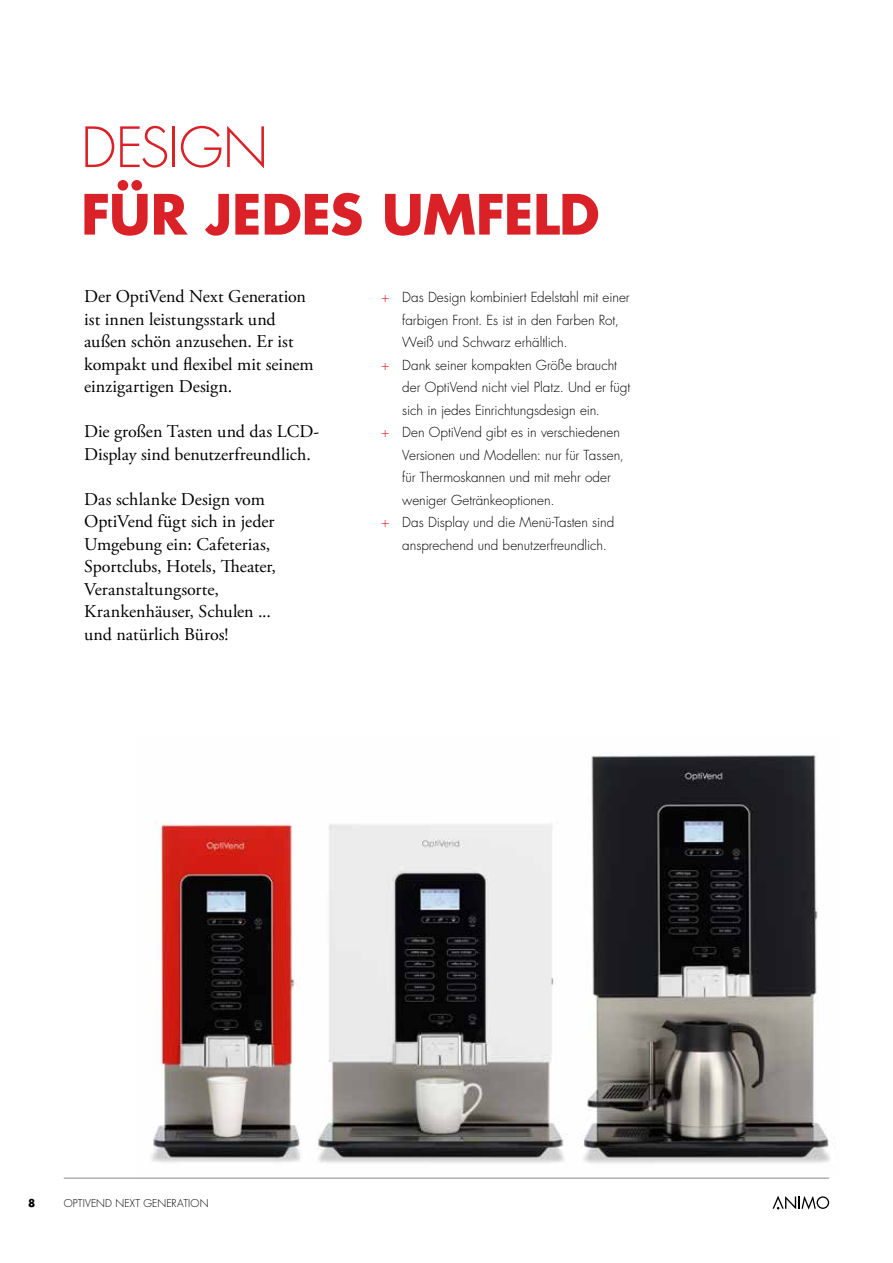
<style>
.page{position:relative;width:893px;height:1263px;background:#fff}
.page>*{position:absolute;margin:0;border:0;box-sizing:border-box;transform-origin:0 0}
.t1{font:700 54px "Futura Std";letter-spacing:-.01em;color:#da2128}
.t2{font:300 54px "Futura Std";letter-spacing:-.01em;color:#da2128}
.t3{font:18px/22.5px "Adobe Garamond Pro";color:#000}
.t4{font:300 13.5px "Futura Std";letter-spacing:-.005em;color:#000}
.t5{font:300 10.5px "Futura Std";letter-spacing:.015em;color:#000}
.t6{font:700 10.5px "Futura Std";color:#000}
.s1{color:#da2128}
</style>
<div class="page">
<svg style="left:772px;top:1195px;width:57px;height:14px"></svg>
<hr style="left:64px;top:1178px;width:765px;height:1px;background:#888c86">
<img style="left:151px;top:754px;width:680px;height:409px">
<h1 class="t2" style="left:81px;top:115px;width:189px">DESIGN</h1>
<h1 class="t1" style="left:81px;top:178px;width:520px">FÜR JEDES UMFELD</h1>
<h2 class="t3" style="left:84px;top:286px;width:231px">Der OptiVend Next Generation ist innen leistungsstark und außen schön anzusehen. Er ist kompakt und flexibel mit seinem einzigartigen Design.</h2>
<h2 class="t3" style="left:84px;top:421px;width:237px">Die großen Tasten und das LCD-<br>Display sind benutzerfreundlich.</h2>
<h2 class="t3" style="left:84px;top:488px;width:193px">Das schlanke Design vom<br>OptiVend fügt sich in jeder<br>Umgebung ein: Cafeterias,<br>Sportclubs, Hotels, Theater,<br>Veranstaltungsorte,<br>Krankenhäuser, Schulen ... und natürlich Büros!</h2>
<p class="t4" style="left:381px;top:289px;width:250px"><span class="s1">+</span> Das Design kombiniert Edelstahl mit einer</p>
<p class="t4" style="left:402px;top:311px;width:218px">farbigen Front. Es ist in den Farben Rot,</p>
<p class="t4" style="left:402px;top:334px;width:167px">Weiß und Schwarz erhältlich.</p>
<p class="t4" style="left:381px;top:356px;width:237px"><span class="s1">+</span> Dank seiner kompakten Größe braucht</p>
<p class="t4" style="left:402px;top:379px;width:230px">der OptiVend nicht viel Platz. Und er fügt</p>
<p class="t4" style="left:402px;top:401px;width:199px">sich in jedes Einrichtungsdesign ein.</p>
<p class="t4" style="left:381px;top:424px;width:240px"><span class="s1">+</span> Den OptiVend gibt es in verschiedenen</p>
<p class="t4" style="left:402px;top:446px;width:223px">Versionen und Modellen: nur für Tassen,</p>
<p class="t4" style="left:402px;top:469px;width:210px">für Thermoskannen und mit mehr oder</p>
<p class="t4" style="left:402px;top:491px;width:154px">weniger Getränkeoptionen.</p>
<p class="t4" style="left:381px;top:514px;width:235px"><span class="s1">+</span> Das Display und die Menü-Tasten sind</p>
<p class="t4" style="left:402px;top:537px;width:206px">ansprechend und benutzerfreundlich.</p>
<p class="t6" style="left:28px;top:1196px;width:9px">8</p>
<p class="t5" style="left:64px;top:1197px;width:146px">OPTIVEND NEXT GENERATION</p>
</div>
